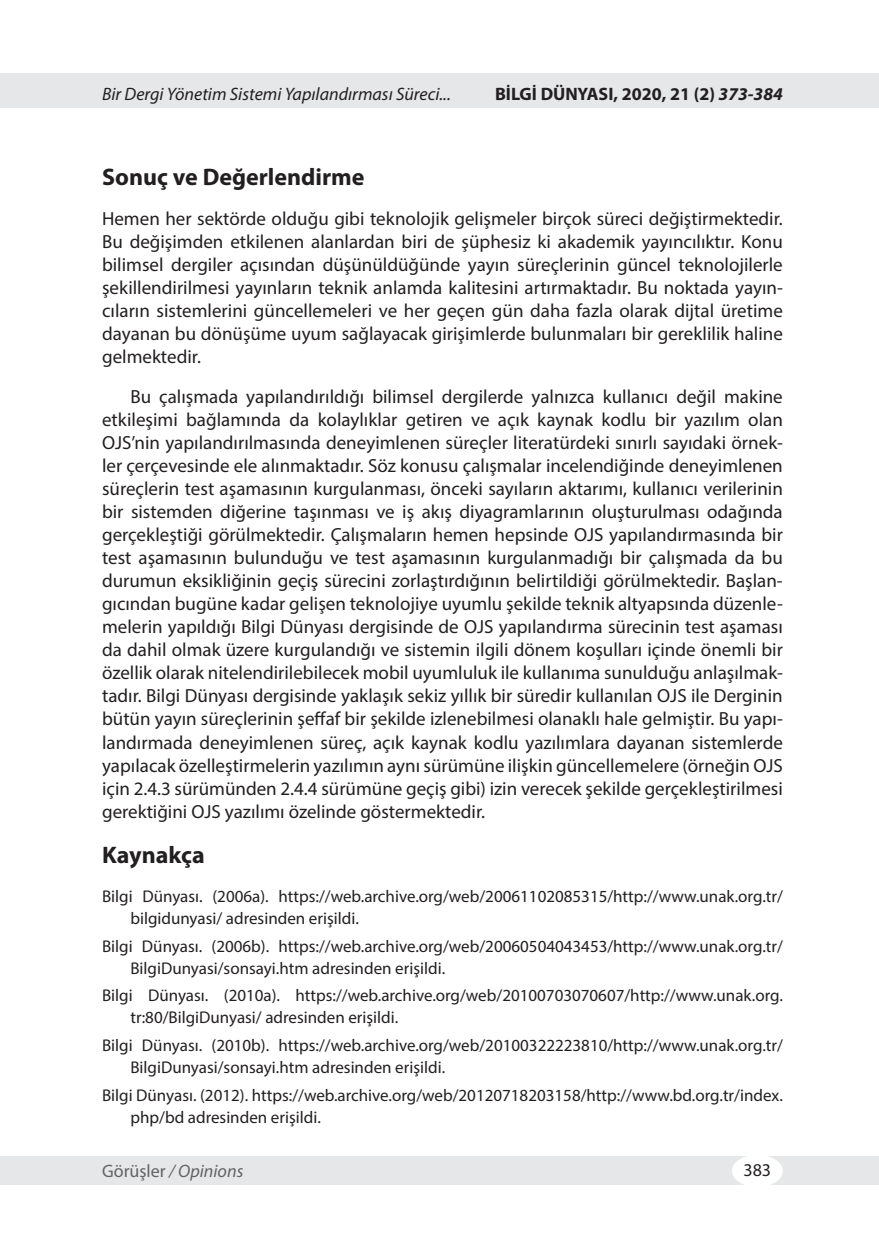
<style>
.page{position:relative;width:879px;height:1253px;background:#fff}
.page>*{position:absolute;margin:0;border:0;box-sizing:border-box;transform-origin:0 0}
.t1{font:700 24px "Myriad Pro";color:#231f20}
.t2{font:19px/23px "Myriad Pro";color:#231f20;text-align:justify}
.t3{font:italic 18px "Myriad Pro";color:#231f20}
.t4{font:700 18px "Myriad Pro";color:#231f20}
.t5{font:italic 18px "Myriad Pro";color:#636366}
.t6{font:18px "Myriad Pro";color:#231f20}
.t7{font:17px/22px "Myriad Pro";color:#231f20}
.s1{font-style:italic}
.s2{font-style:normal}
</style>
<div class="page">
<div style="left:0;top:74px;width:879px;height:34px;background:#e6e7e9"></div>
<div style="left:0;top:1156px;width:879px;height:28px;background:#e6e7e9"></div>
<div style="left:732px;top:1155px;width:51px;height:32px;background:#fff;border-radius:50%"></div>
<p class="t3" style="left:102px;top:83px;width:350px">Bir Dergi Yönetim Sistemi Yapılandırması Süreci...</p>
<p class="t4" style="left:495px;top:82px;width:289px">BİLGİ DÜNYASI, 2020, 21 (2) <span class="s1">373-384</span></p>
<p class="t1" style="left:102px;top:162px;width:264px">Sonuç ve Değerlendirme</p>
<p class="t2" style="left:102px;top:207px;width:682px">Hemen her sektörde olduğu gibi teknolojik gelişmeler birçok süreci değiştirmektedir.<br>Bu değişimden etkilenen alanlardan biri de şüphesiz ki akademik yayıncılıktır. Konu bilimsel dergiler açısından düşünüldüğünde yayın süreçlerinin güncel teknolojilerle şekillendirilmesi yayınların teknik anlamda kalitesini artırmaktadır. Bu noktada yayın&shy;cıların sistemlerini güncellemeleri ve her geçen gün daha fazla olarak dijtal üretime dayanan bu dönüşüme uyum sağlayacak girişimlerde bulunmaları bir gereklilik haline gelmektedir.</p>
<p class="t2" style="left:102px;top:385px;width:682px;text-indent:28px">Bu çalışmada yapılandırıldığı bilimsel dergilerde yalnızca kullanıcı değil makine etkileşimi bağlamında da kolaylıklar getiren ve açık kaynak kodlu bir yazılım olan OJS’nin yapılandırılmasında deneyimlenen süreçler literatürdeki sınırlı sayıdaki örnek&shy;ler çerçevesinde ele alınmaktadır. Söz konusu çalışmalar incelendiğinde deneyimlenen süreçlerin test aşamasının kurgulanması, önceki sayıların aktarımı, kullanıcı verilerinin bir sistemden diğerine taşınması ve iş akış diyagramlarının oluşturulması odağında gerçekleştiği görülmektedir. Çalışmaların hemen hepsinde OJS yapılandırmasında bir test aşamasının bulunduğu ve test aşamasının kurgulanmadığı bir çalışmada da bu durumun eksikliğinin geçiş sürecini zorlaştırdığının belirtildiği görülmektedir. Başlan&shy;gıcından bugüne kadar gelişen teknolojiye uyumlu şekilde teknik altyapsında düzenle&shy;melerin yapıldığı Bilgi Dünyası dergisinde de OJS yapılandırma sürecinin test aşaması da dahil olmak üzere kurgulandığı ve sistemin ilgili dönem koşulları içinde önemli bir özellik olarak nitelendirilebilecek mobil uyumluluk ile kullanıma sunulduğu anlaşılmak&shy;tadır. Bilgi Dünyası dergisinde yaklaşık sekiz yıllık bir süredir kullanılan OJS ile Derginin bütün yayın süreçlerinin şeffaf bir şekilde izlenebilmesi olanaklı hale gelmiştir. Bu yapı&shy;landırmada deneyimlenen süreç, açık kaynak kodlu yazılımlara dayanan sistemlerde yapılacak özelleştirmelerin yazılımın aynı sürümüne ilişkin güncellemelere (örneğin OJS için 2.4.3 sürümünden 2.4.4 sürümüne geçiş gibi) izin verecek şekilde gerçekleştirilmesi gerektiğini OJS yazılımı özelinde göstermektedir.</p>
<p class="t1" style="left:102px;top:839px;width:104px">Kaynakça</p>
<p class="t7" style="left:130px;top:885px;width:654px;text-indent:-28px">Bilgi Dünyası. (2006a). https://web.archive.org/web/20061102085315/http://www.unak.org.tr/ bilgidunyasi/ adresinden erişildi.</p>
<p class="t7" style="left:130px;top:935px;width:654px;text-indent:-28px">Bilgi Dünyası. (2006b). https://web.archive.org/web/20060504043453/http://www.unak.org.tr/<br>BilgiDunyasi/sonsayi.htm adresinden erişildi.</p>
<p class="t7" style="left:130px;top:984px;width:654px;text-indent:-28px">Bilgi Dünyası. (2010a). https://web.archive.org/web/20100703070607/http://www.unak.org. tr:80/BilgiDunyasi/ adresinden erişildi.</p>
<p class="t7" style="left:130px;top:1034px;width:654px;text-indent:-28px">Bilgi Dünyası. (2010b). https://web.archive.org/web/20100322223810/http://www.unak.org.tr/<br>BilgiDunyasi/sonsayi.htm adresinden erişildi.</p>
<p class="t7" style="left:130px;top:1084px;width:654px;text-indent:-28px">Bilgi Dünyası. (2012). https://web.archive.org/web/20120718203158/http://www.bd.org.tr/index. php/bd adresinden erişildi.</p>
<p class="t5" style="left:102px;top:1160px;width:143px"><span class="s2">Görüşler</span> / Opinions</p>
<p class="t6" style="left:743px;top:1159px;width:29px">383</p>
</div>
